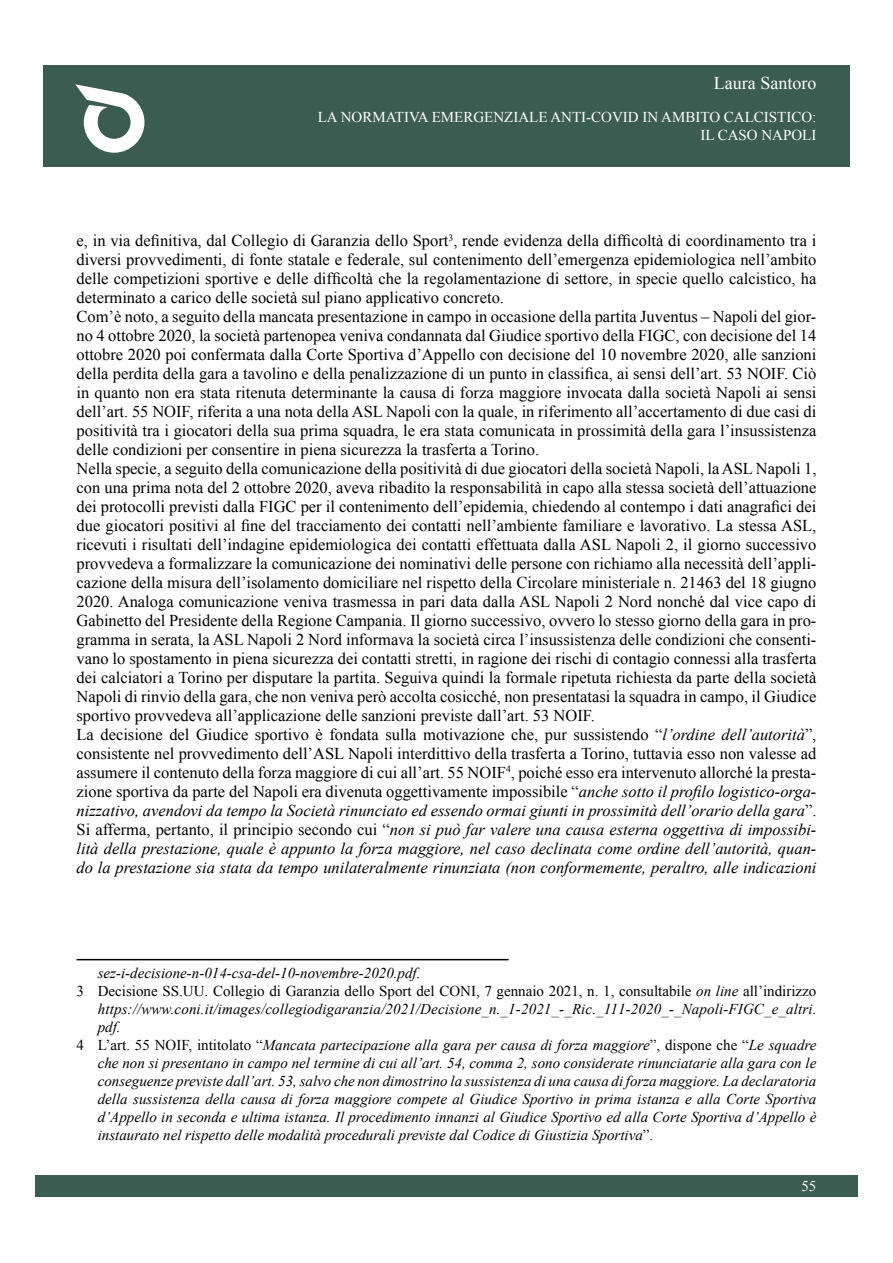
<style>
.page{position:relative;width:893px;height:1263px;background:#fff}
.page>*{position:absolute;margin:0;border:0;box-sizing:border-box;transform-origin:0 0}
.t1{font:18px "Times New Roman";color:#fff}
.t2{font:16.5px/18.9px "Times New Roman";color:#000}
.t3{font:italic 15px "Times New Roman";color:#000}
.t4{font:15px "Times New Roman";color:#000}
.t5{font:15px/18px "Times New Roman";color:#fff;text-align:right}
.s1{font-style:italic}
.s2{font-style:normal}
</style>
<div class="page">
<div style="left:43px;top:65px;width:807px;height:102px;background:#3b5c50"></div>
<div style="left:35px;top:1175px;width:823px;height:22px;background:#3b5c50"></div>
<svg style="left:75px;top:84px;width:69px;height:69px"></svg>
<hr style="left:77px;top:959px;width:432px;height:1px;background:#000">
<p class="t1" style="left:714px;top:71px;width:104px">Laura Santoro</p>
<p class="t5" style="left:318px;top:108px;width:500px">LA NORMATIVA EMERGENZIALE ANTI-COVID IN AMBITO CALCISTICO:<br>IL CASO NAPOLI</p>
<p class="t2" style="left:77px;top:231px;width:741px">e, in via definitiva, dal Collegio di Garanzia dello Sport<sup>3</sup>, rende evidenza della difficoltà di coordinamento tra i diversi provvedimenti, di fonte statale e federale, sul contenimento dell’emergenza epidemiologica nell’ambito delle competizioni sportive e delle difficoltà che la regolamentazione di settore, in specie quello calcistico, ha determinato a carico delle società sul piano applicativo concreto.<br>Com’è noto, a seguito della mancata presentazione in campo in occasione della partita Juventus – Napoli del gior&shy;no 4 ottobre 2020, la società partenopea veniva condannata dal Giudice sportivo della FIGC, con decisione del 14 ottobre 2020 poi confermata dalla Corte Sportiva d’Appello con decisione del 10 novembre 2020, alle sanzioni della perdita della gara a tavolino e della penalizzazione di un punto in classifica, ai sensi dell’art. 53 NOIF. Ciò in quanto non era stata ritenuta determinante la causa di forza maggiore invocata dalla società Napoli ai sensi dell’art. 55 NOIF, riferita a una nota della ASL Napoli con la quale, in riferimento all’accertamento di due casi di positività tra i giocatori della sua prima squadra, le era stata comunicata in prossimità della gara l’insussistenza delle condizioni per consentire in piena sicurezza la trasferta a Torino.<br>Nella specie, a seguito della comunicazione della positività di due giocatori della società Napoli, la ASL Napoli 1, con una prima nota del 2 ottobre 2020, aveva ribadito la responsabilità in capo alla stessa società dell’attuazione dei protocolli previsti dalla FIGC per il contenimento dell’epidemia, chiedendo al contempo i dati anagrafici dei due giocatori positivi al fine del tracciamento dei contatti nell’ambiente familiare e lavorativo. La stessa ASL, ricevuti i risultati dell’indagine epidemiologica dei contatti effettuata dalla ASL Napoli 2, il giorno successivo provvedeva a formalizzare la comunicazione dei nominativi delle persone con richiamo alla necessità dell’appli&shy;cazione della misura dell’isolamento domiciliare nel rispetto della Circolare ministeriale n. 21463 del 18 giugno 2020. Analoga comunicazione veniva trasmessa in pari data dalla ASL Napoli 2 Nord nonché dal vice capo di Gabinetto del Presidente della Regione Campania. Il giorno successivo, ovvero lo stesso giorno della gara in pro&shy;gramma in serata, la ASL Napoli 2 Nord informava la società circa l’insussistenza delle condizioni che consenti&shy;vano lo spostamento in piena sicurezza dei contatti stretti, in ragione dei rischi di contagio connessi alla trasferta dei calciatori a Torino per disputare la partita. Seguiva quindi la formale ripetuta richiesta da parte della società Napoli di rinvio della gara, che non veniva però accolta cosicché, non presentatasi la squadra in campo, il Giudice sportivo provvedeva all’applicazione delle sanzioni previste dall’art. 53 NOIF.<br>La decisione del Giudice sportivo è fondata sulla motivazione che, pur sussistendo “<span class="s1">l’ordine dell’autorità</span>”, consistente nel provvedimento dell’ASL Napoli interdittivo della trasferta a Torino, tuttavia esso non valesse ad assumere il contenuto della forza maggiore di cui all’art. 55 NOIF<sup>4</sup>, poiché esso era intervenuto allorché la presta&shy;zione sportiva da parte del Napoli era divenuta oggettivamente impossibile “<span class="s1">anche sotto il profilo logistico-orga&shy;nizzativo, avendovi da tempo la Società rinunciato ed essendo ormai giunti in prossimità dell’orario della gara</span>”.<br>Si afferma, pertanto, il principio secondo cui “<span class="s1">non si può far valere una causa esterna oggettiva di impossibi&shy;lità della prestazione, quale è appunto la forza maggiore, nel caso declinata come ordine dell’autorità, quan&shy;do la prestazione sia stata da tempo unilateralmente rinunziata (non conformemente, peraltro, alle indicazioni</span></p>
<p class="t3" style="left:98px;top:962px;width:324px">sez-i-decisione-n-014-csa-del-10-novembre-2020.pdf.</p>
<p class="t4" style="left:77px;top:980px;width:741px">3 Decisione SS.UU. Collegio di Garanzia dello Sport del CONI, 7 gennaio 2021, n. 1, consultabile <span class="s1">on line</span> all’indirizzo</p>
<p class="t3" style="left:98px;top:998px;width:720px">https://www.coni.it/images/collegiodigaranzia/2021/Decisione_n._1-2021_-_Ric._111-2020_-_Napoli-FIGC_e_altri.</p>
<p class="t3" style="left:98px;top:1016px;width:24px">pdf.</p>
<p class="t3" style="left:77px;top:1034px;width:741px"><span class="s2">4 L’art. 55 NOIF, intitolato “</span>Mancata partecipazione alla gara per causa di forza maggiore<span class="s2">”, dispone che “</span>Le squadre</p>
<p class="t3" style="left:98px;top:1052px;width:720px">che non si presentano in campo nel termine di cui all’art. 54, comma 2, sono considerate rinunciatarie alla gara con le</p>
<p class="t3" style="left:98px;top:1070px;width:720px">conseguenze previste dall’art. 53, salvo che non dimostrino la sussistenza di una causa di forza maggiore. La declaratoria</p>
<p class="t3" style="left:98px;top:1088px;width:720px">della sussistenza della causa di forza maggiore compete al Giudice Sportivo in prima istanza e alla Corte Sportiva</p>
<p class="t3" style="left:98px;top:1106px;width:720px">d’Appello in seconda e ultima istanza. Il procedimento innanzi al Giudice Sportivo ed alla Corte Sportiva d’Appello è</p>
<p class="t3" style="left:98px;top:1124px;width:557px">instaurato nel rispetto delle modalità procedurali previste dal Codice di Giustizia Sportiva<span class="s2">”.</span></p>
<p class="t5" style="left:801px;top:1177px;width:16px">55</p>
</div>
